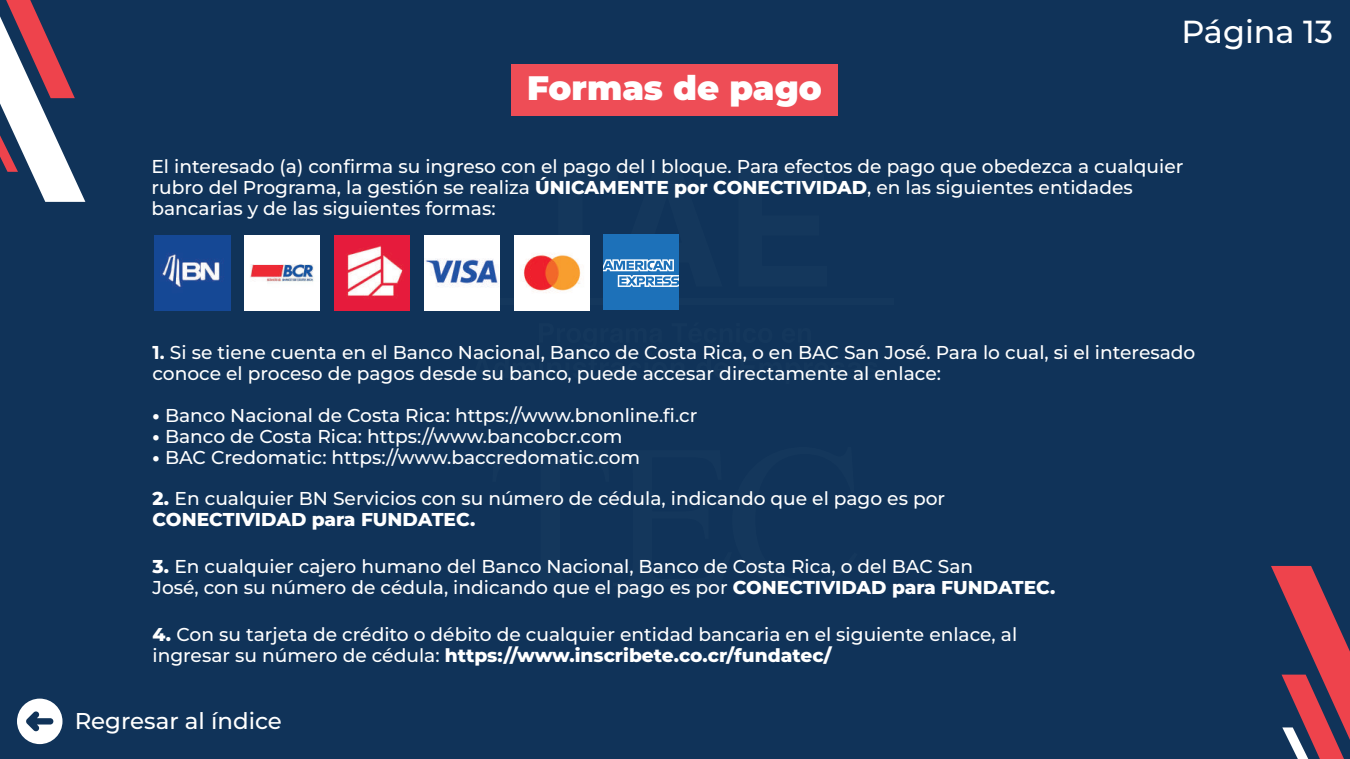
<style>
.page{position:relative;width:1350px;height:759px;background:#103359}
.page>*{position:absolute;margin:0;border:0;box-sizing:border-box;transform-origin:0 0}
.t1{font:900 33.9px "Montserrat";color:#fff}
.t2{font:500 31.8px "Montserrat";color:#fff}
.t3{font:500 22.95px "Montserrat";color:#fff}
.t4{font:500 18.6px/21px "Montserrat";color:#fff}
.s1{font-weight:800}
.s2{font-weight:700}
</style>
<div class="page">
<svg style="left:589px;top:234px;width:15px;height:53px"></svg>
<div style="left:456px;top:298px;width:438px;height:7px;background:#14375c"></div>
<div style="left:511px;top:64px;width:327px;height:52px;background:#ee4d56"></div>
<img style="left:155px;top:235px;width:75px;height:75px">
<img style="left:245px;top:235px;width:75px;height:75px">
<img style="left:335px;top:235px;width:75px;height:75px">
<img style="left:424px;top:235px;width:76px;height:75px">
<img style="left:514px;top:235px;width:75px;height:75px">
<img style="left:604px;top:234px;width:75px;height:75px">
<svg style="left:17px;top:698px;width:46px;height:46px"></svg>
<svg style="left:1271px;top:566px;width:79px;height:193px"></svg>
<svg style="left:0;top:0;width:85px;height:202px"></svg>
<h1 class="t1" style="left:527px;top:63px;width:296px">Formas de pago</h1>
<h2 class="t2" style="left:1181px;top:10px;width:153px">Página 13</h2>
<p class="t4" style="left:152px;top:155px;width:1033px">El interesado (a) confirma su ingreso con el pago del I bloque. Para efectos de pago que obedezca a cualquier rubro del Programa, la gestión se realiza <span class="s1">ÚNICAMENTE por CONECTIVIDAD</span>, en las siguientes entidades bancarias y de las siguientes formas:</p>
<p class="t4" style="left:153px;top:341px;width:1044px"><span class="s2">1.</span> Si se tiene cuenta en el Banco Nacional, Banco de Costa Rica, o en BAC San José. Para lo cual, si el interesado conoce el proceso de pagos desde su banco, puede accesar directamente al enlace:</p>
<p class="t4" style="left:153px;top:404px;width:546px"><span class="s1">•</span> Banco Nacional de Costa Rica: https://www.bnonline.fi.cr</p>
<p class="t4" style="left:153px;top:425px;width:472px"><span class="s1">•</span> Banco de Costa Rica: https://www.bancobcr.com</p>
<p class="t4" style="left:153px;top:446px;width:489px"><span class="s1">•</span> BAC Credomatic: https://www.baccredomatic.com</p>
<p class="t4" style="left:153px;top:487px;width:794px"><span class="s1">2.</span> En cualquier BN Servicios con su número de cédula, indicando que el pago es por<br><span class="s1">CONECTIVIDAD para FUNDATEC.</span></p>
<p class="t4" style="left:153px;top:555px;width:905px"><span class="s1">3.</span> En cualquier cajero humano del Banco Nacional, Banco de Costa Rica, o del BAC San<br>José, con su número de cédula, indicando que el pago es por <span class="s1">CONECTIVIDAD para FUNDATEC.</span></p>
<p class="t4" style="left:153px;top:623px;width:866px"><span class="s1">4.</span> Con su tarjeta de crédito o débito de cualquier entidad bancaria en el siguiente enlace, al ingresar su número de cédula: <span class="s1">https://www.inscribete.co.cr/fundatec/</span></p>
<p class="t3" style="left:75px;top:705px;width:209px">Regresar al índice</p>
</div>
